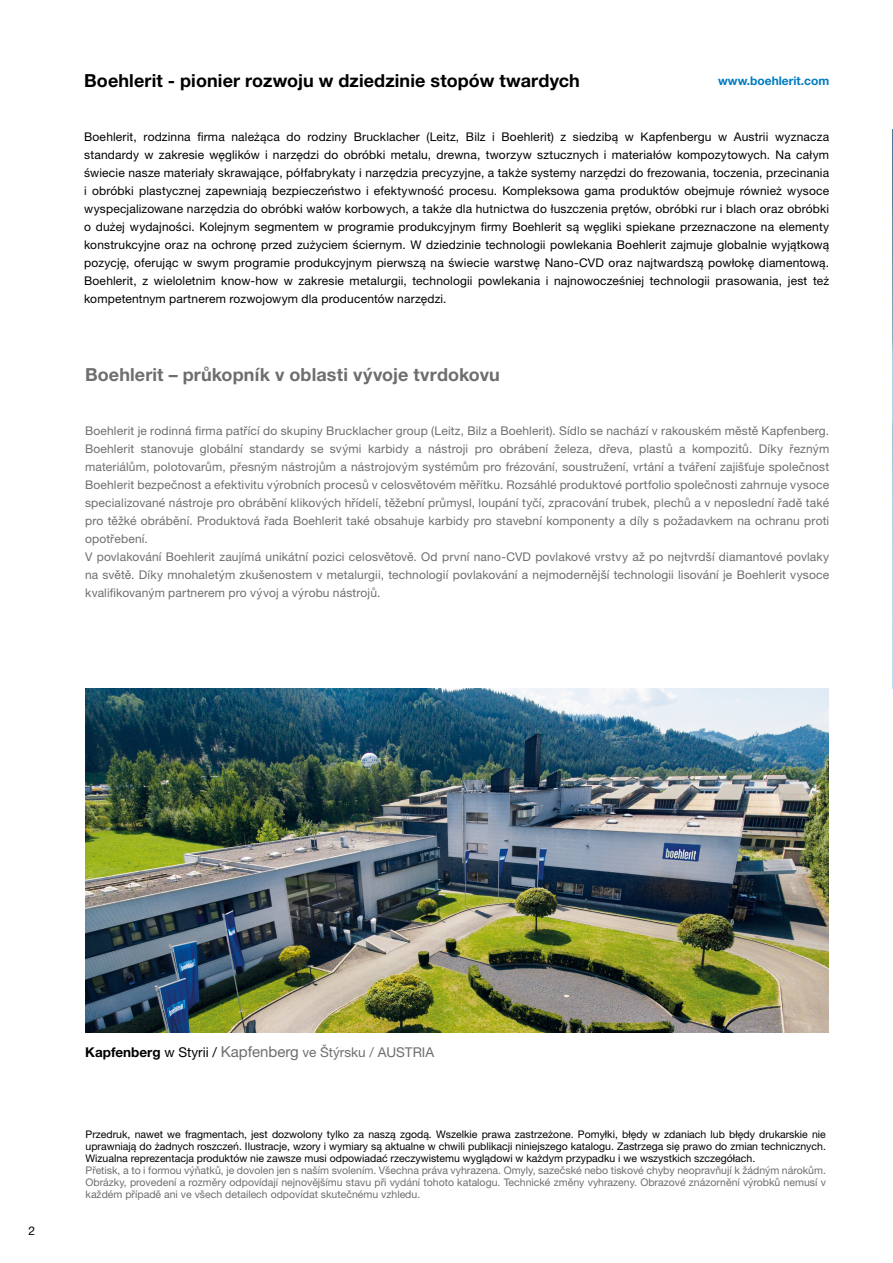
<style>
.page{position:relative;width:893px;height:1263px;background:#fff}
.page>*{position:absolute;margin:0;border:0;box-sizing:border-box;transform-origin:0 0}
.t1{font:700 18px "Helvetica Neue LT Pro";letter-spacing:.005em;color:#000}
.t2{font:700 18px "Helvetica Neue LT Pro";letter-spacing:.005em;color:#6e6e6e}
.t3{font:13.5px "Helvetica Neue LT Pro";color:#6e6e6e}
.t4{font:12px/18px "Helvetica Neue LT Pro";letter-spacing:.01em;color:#000;text-align:justify}
.t5{font:12px/18px "Helvetica Neue LT Pro";letter-spacing:.015em;color:#6e6e6e}
.t6{font:700 12px "Helvetica Neue LT Pro";color:#007bc1}
.t7{font:10.5px/12px "Helvetica Neue LT Pro";color:#000;text-align:justify}
.t8{font:10.5px/12px "Helvetica Neue LT Pro";color:#6e6e6e;text-align:justify}
.s1{font-weight:700;color:#000}
.s2{color:#000}
.s3{font-size:15px}
</style>
<div class="page">
<img style="left:892px;top:130px;width:1px;height:559px">
<img style="left:85px;top:689px;width:743px;height:343px">
<h1 class="t1" style="left:84px;top:69px;width:497px">Boehlerit - pionier rozwoju w dziedzinie stopów twardych</h1>
<p class="t6" style="left:718px;top:73px;width:113px">www.boehlerit.com</p>
<p class="t4" style="left:84px;top:127px;width:747px">Boehlerit, rodzinna firma należąca do rodziny Brucklacher (Leitz, Bilz i Boehlerit) z siedzibą w Kapfenbergu w Austrii wyznacza standardy w zakresie węglików i narzędzi do obróbki metalu, drewna, tworzyw sztucznych i materiałów kompozytowych. Na całym świecie nasze materiały skrawające, półfabrykaty i narzędzia precyzyjne, a także systemy narzędzi do frezowania, toczenia, przecinania i obróbki plastycznej zapewniają bezpieczeństwo i efektywność procesu. Kompleksowa gama produktów obejmuje również wysoce wyspecjalizowane narzędzia do obróbki wałów korbowych, a także dla hutnictwa do łuszczenia prętów, obróbki rur i blach oraz obróbki o dużej wydajności. Kolejnym segmentem w programie produkcyjnym firmy Boehlerit są węgliki spiekane przeznaczone na elementy konstrukcyjne oraz na ochronę przed zużyciem ściernym. W dziedzinie technologii powlekania Boehlerit zajmuje globalnie wyjątkową pozycję, oferując w swym programie produkcyjnym pierwszą na świecie warstwę Nano-CVD oraz najtwardszą powłokę diamentową.<br>Boehlerit, z wieloletnim know-how w zakresie metalurgii, technologii powlekania i najnowocześniej technologii prasowania, jest też kompetentnym partnerem rozwojowym dla producentów narzędzi.</p>
<h1 class="t2" style="left:85px;top:363px;width:416px">Boehlerit – průkopník v oblasti vývoje tvrdokovu</h1>
<p class="t5" style="left:85px;top:421px;width:746px">Boehlerit je rodinná firma patřící do skupiny Brucklacher group (Leitz, Bilz a Boehlerit). Sídlo se nachází v rakouském městě Kapfenberg.<br>Boehlerit stanovuje globální standardy se svými karbidy a nástroji pro obrábení železa, dřeva, plastů a kompozitů. Díky řezným materiálům, polotovarům, přesným nástrojům a nástrojovým systémům pro frézování, soustružení, vrtání a tváření zajišťuje společnost Boehlerit bezpečnost a efektivitu výrobních procesů v celosvětovém měřítku. Rozsáhlé produktové portfolio společnosti zahrnuje vysoce specializované nástroje pro obrábění klikových hřídelí, těžební průmysl, loupání tyčí, zpracování trubek, plechů a v neposlední řadě také pro těžké obrábění. Produktová řada Boehlerit také obsahuje karbidy pro stavební komponenty a díly s požadavkem na ochranu proti opotřebení.<br>V povlakování Boehlerit zaujímá unikátní pozici celosvětově. Od první nano-CVD povlakové vrstvy až po nejtvrdší diamantové povlaky na světě. Díky mnohaletým zkušenostem v metalurgii, technologií povlakování a nejmodernější technologii lisování je Boehlerit vysoce kvalifikovaným partnerem pro vývoj a výrobu nástrojů.</p>
<p class="t4" style="left:29px;top:1222px;width:8px">2</p>
<p class="t3" style="left:85px;top:1044px;width:350px"><span class="s1">Kapfenberg</span> <span class="s2">w Styrii /</span> <span class="s3">Kapfenberg</span> ve Štýrsku / AUSTRIA</p>
<p class="t7" style="left:86px;top:1128px;width:742px">Przedruk, nawet we fragmentach, jest dozwolony tylko za naszą zgodą. Wszelkie prawa zastrzeżone. Pomyłki, błędy w zdaniach lub błędy drukarskie nie uprawniają do żadnych roszczeń. Ilustracje, wzory i wymiary są aktualne w chwili publikacji niniejszego katalogu. Zastrzega się prawo do zmian technicznych.<br>Wizualna reprezentacja produktów nie zawsze musi odpowiadać rzeczywistemu wyglądowi w każdym przypadku i we wszystkich szczegółach.</p>
<p class="t8" style="left:86px;top:1164px;width:742px">Přetisk, a to i formou výňatků, je dovolen jen s naším svolením. Všechna práva vyhrazena. Omyly, sazečské nebo tiskové chyby neopravňují k žádným nárokům.<br>Obrázky, provedení a rozměry odpovídají nejnovějšímu stavu při vydání tohoto katalogu. Technické změny vyhrazeny. Obrazové znázornění výrobků nemusí v každém případě ani ve všech detailech odpovídat skutečnému vzhledu.</p>
</div>
